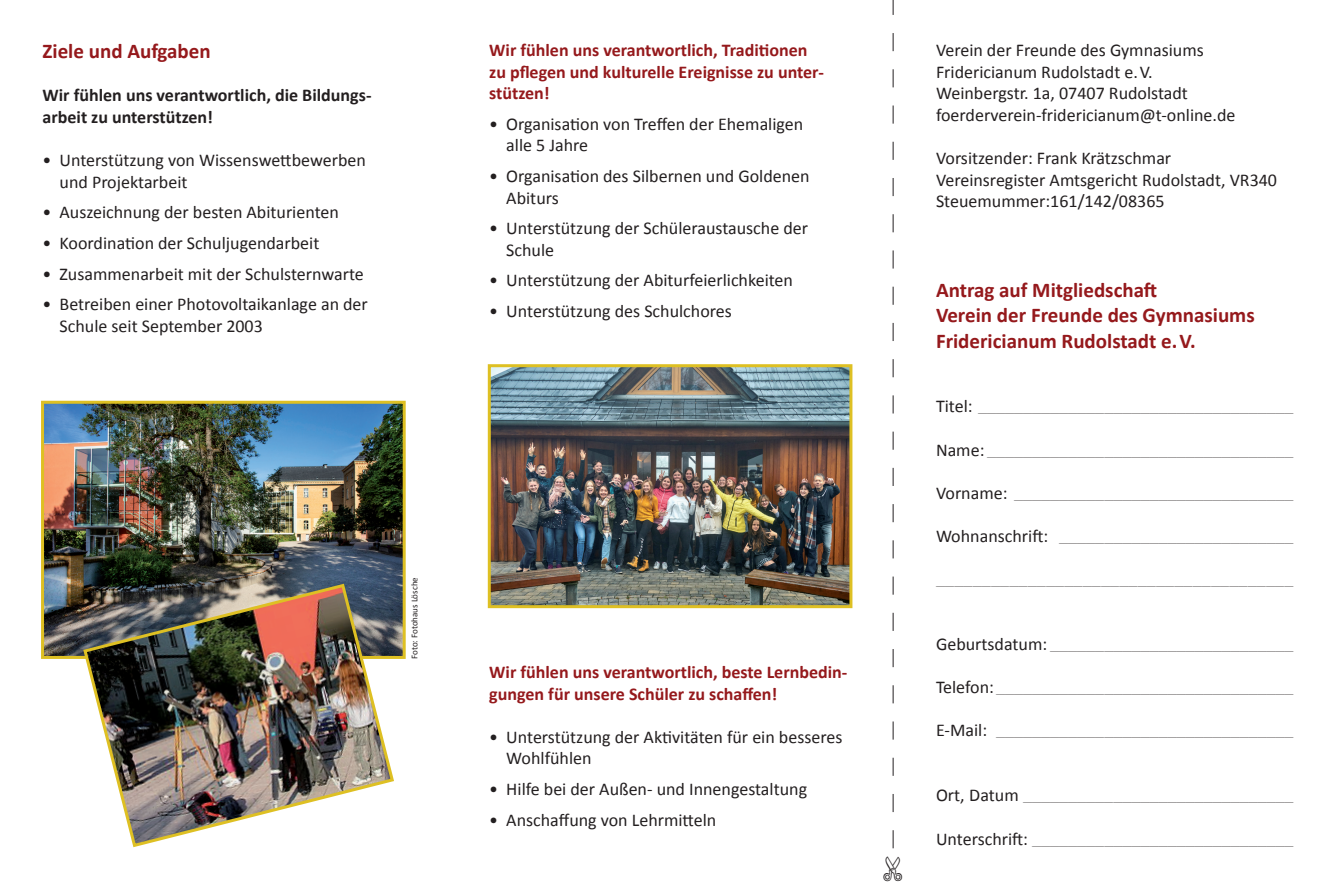
<style>
.page{position:relative;width:1336px;height:893px;background:#fff}
.page>*{position:absolute;margin:0;border:0;box-sizing:border-box;transform-origin:0 0}
.t1{font:700 21px/25.2px "Calibri";color:#95191c}
.t2{font:18px/21.6px "Calibri";color:#231f20}
.t3{font:200 18px "Nimbus Sans Novus T";color:#231f20}
.t4{font:700 18px/21.6px "Calibri";color:#95191c}
.t5{font:700 18px/21.6px "Calibri";color:#231f20}
.t6{font:9px "Calibri";color:#231f20}
.s1{font-family:"Calibri";font-weight:400}
</style>
<div class="page">
<svg style="left:892px;top:0;width:1px;height:848px"></svg>
<img style="left:45px;top:405px;width:356px;height:250px">
<div style="left:41px;top:401px;width:364px;height:258px;border:3px solid #dec023"></div>
<img style="left:491px;top:368px;width:357px;height:236px">
<div style="left:487px;top:364px;width:365px;height:244px;border:3px solid #dec023"></div>
<img style="left:81px;top:582px;width:315px;height:266px">
<p class="t1" style="left:43px;top:38px;width:170px">Ziele und Aufgaben</p>
<p class="t5" style="left:43px;top:84px;width:330px">Wir fühlen uns verantwortlich, die Bildungs&shy;arbeit zu unterstützen!</p>
<p class="t2" style="left:60px;top:149px;width:308px;text-indent:-17px">• Unterstützung von Wissenswettbewerben und Projektarbeit</p>
<p class="t2" style="left:43px;top:201px;width:298px">• Auszeichnung der besten Abiturienten</p>
<p class="t2" style="left:43px;top:231px;width:278px">• Koordination der Schuljugendarbeit</p>
<p class="t2" style="left:43px;top:262px;width:323px">• Zusammenarbeit mit der Schulsternwarte</p>
<p class="t2" style="left:60px;top:293px;width:310px;text-indent:-17px">• Betreiben einer Photovoltaikanlage an der<br>Schule seit September 2003</p>
<p class="t4" style="left:489px;top:38px;width:336px">Wir fühlen uns verantwortlich, Traditionen zu pflegen und kulturelle Ereignisse zu unter&shy;stützen!</p>
<p class="t2" style="left:506px;top:112px;width:298px;text-indent:-17px">• Organisation von Treffen der Ehemaligen alle 5 Jahre</p>
<p class="t2" style="left:506px;top:164px;width:305px;text-indent:-17px">• Organisation des Silbernen und Goldenen<br>Abiturs</p>
<p class="t2" style="left:506px;top:217px;width:303px;text-indent:-17px">• Unterstützung der Schüleraustausche der<br>Schule</p>
<p class="t2" style="left:489px;top:269px;width:305px">• Unterstützung der Abiturfeierlichkeiten</p>
<p class="t2" style="left:489px;top:299px;width:244px">• Unterstützung des Schulchores</p>
<p class="t6" style="left:408px;top:659px;width:83px;rotate:-90deg">Foto: Fotohaus Lösche</p>
<p class="t4" style="left:489px;top:660px;width:359px">Wir fühlen uns verantwortlich, beste Lernbedin&shy;gungen für unsere Schüler zu schaffen!</p>
<p class="t2" style="left:506px;top:725px;width:337px;text-indent:-17px">• Unterstützung der Aktivitäten für ein besseres<br>Wohlfühlen</p>
<p class="t2" style="left:489px;top:777px;width:319px">• Hilfe bei der Außen- und Innengestaltung</p>
<p class="t2" style="left:489px;top:808px;width:228px">• Anschaffung von Lehrmitteln</p>
<p class="t2" style="left:935px;top:38px;width:301px">Verein der Freunde des Gymnasiums Fridericianum Rudolstadt e.V.<br>Weinbergstr. 1a, 07407 Rudolstadt foerderverein-fridericianum@t-online.de</p>
<p class="t2" style="left:935px;top:146px;width:342px">Vorsitzender: Frank Krätzschmar<br>Vereinsregister Amtsgericht Rudolstadt, VR340<br>Steuemummer:161/142/08365</p>
<p class="t1" style="left:935px;top:277px;width:320px">Antrag auf Mitgliedschaft<br>Verein der Freunde des Gymnasiums<br>Fridericianum Rudolstadt e.V.</p>
<p class="t3" style="left:935px;top:396px;width:359px"><span class="s1">Titel:</span> ___________________________________</p>
<p class="t3" style="left:935px;top:439px;width:359px"><span class="s1">Name:</span> __________________________________</p>
<p class="t3" style="left:935px;top:482px;width:359px"><span class="s1">Vorname:</span> _______________________________</p>
<p class="t3" style="left:935px;top:526px;width:359px"><span class="s1">Wohnanschrift:</span> __________________________</p>
<p class="t3" style="left:935px;top:569px;width:359px">_______________________________________</p>
<p class="t3" style="left:935px;top:634px;width:359px"><span class="s1">Geburtsdatum:</span> ___________________________</p>
<p class="t3" style="left:935px;top:677px;width:359px"><span class="s1">Telefon:</span> _________________________________</p>
<p class="t3" style="left:935px;top:720px;width:359px"><span class="s1">E-Mail:</span> _________________________________</p>
<p class="t3" style="left:935px;top:785px;width:359px"><span class="s1">Ort, Datum</span> ______________________________</p>
<p class="t3" style="left:935px;top:828px;width:359px"><span class="s1">Unterschrift:</span> _____________________________</p>
</div>
